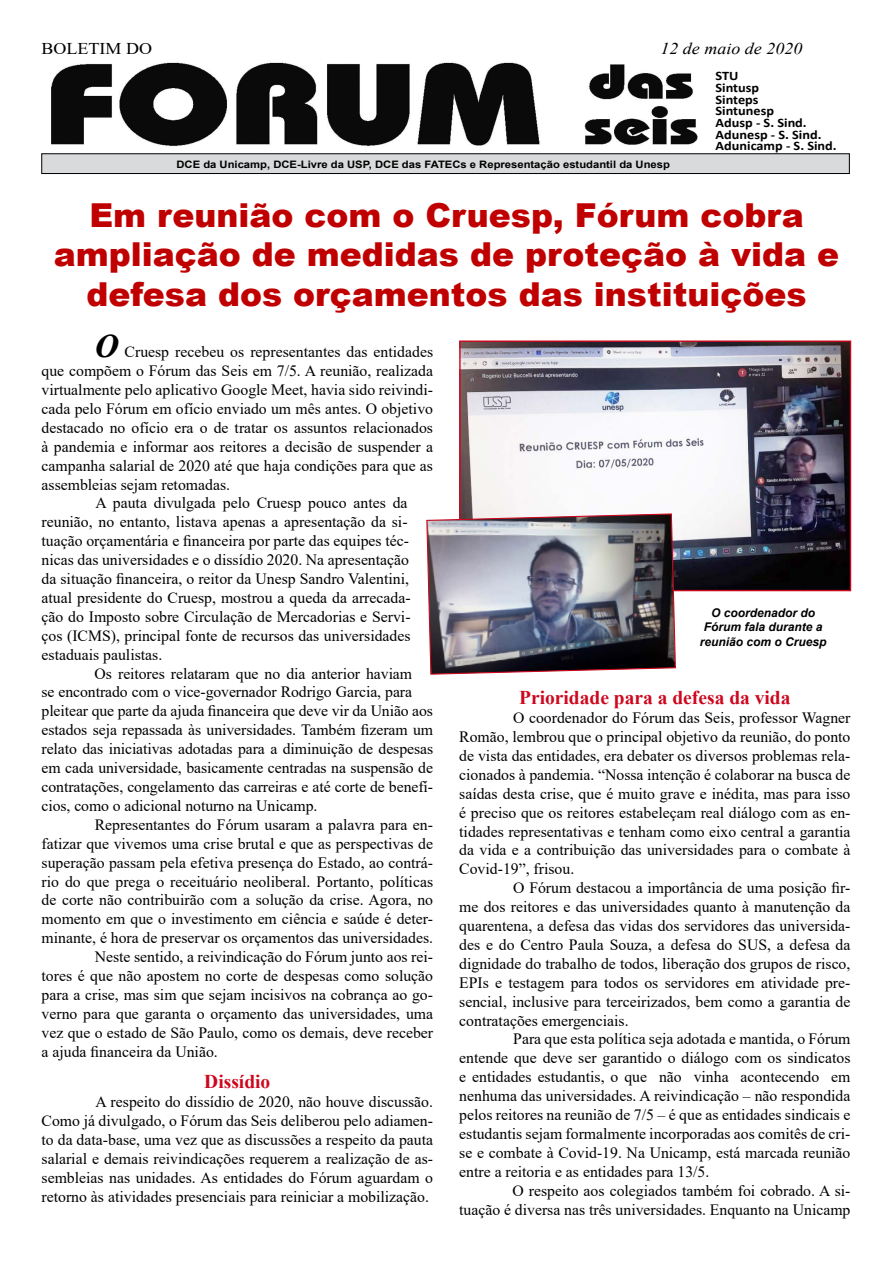
<style>
.page{position:relative;width:893px;height:1263px;background:#fff}
.page>*{position:absolute;margin:0;border:0;box-sizing:border-box;transform-origin:0 0}
.t1{font:900 33px/39.6px "Arial";color:#c00000;text-align:center}
.t2{font:700 19.5px "Times New Roman";color:#cd071e}
.t3{font:italic 16.5px "Times New Roman";color:#000;scale:1.1 1}
.t4{font:16.5px "Times New Roman";color:#000;scale:1.1 1}
.t5{font:15.75px/18.9px "Times New Roman";color:#000;text-align:justify}
.t6{font:700 13.05px/11.7px "Calibri";color:#000;scale:1.1 1}
.t7{font:italic 700 12px/14.4px "Arial";color:#000;text-align:center}
.t8{font:700 10.2px "Arial";color:#000;scale:1.1 1}
.s1{font-weight:700;font-style:italic;font-size:33px}
</style>
<div class="page">
<img style="left:42px;top:62px;width:664px;height:92px">
<div style="left:42px;top:154px;width:807px;height:20px;background:#d9dadb"></div>
<div style="left:42px;top:154px;width:807px;height:20px;border:1px solid #000"></div>
<img style="left:461px;top:342px;width:388px;height:247px">
<div style="left:459px;top:340px;width:392px;height:251px;border:1px solid #cd071e"></div>
<img style="left:426px;top:513px;width:250px;height:162px">
<p class="t4" style="left:42px;top:37px;width:102px">BOLETIM DO</p>
<p class="t3" style="left:660px;top:37px;width:131px">12 de maio de 2020</p>
<p class="t8" style="left:176px;top:157px;width:450px">DCE da Unicamp, DCE-Livre da USP, DCE das FATECs e Representação estudantil da Unesp</p>
<p class="t6" style="left:716px;top:70px;width:112px">STU<br>Sintusp<br>Sinteps<br>Sintunesp<br>Adusp - S. Sind.<br>Adunesp - S. Sind.<br>Adunicamp - S. Sind.</p>
<h1 class="t1" style="left:54px;top:194px;width:787px">Em reunião com o Cruesp, Fórum cobra ampliação de medidas de proteção à vida e defesa dos orçamentos das instituições</h1>
<p class="t5" style="left:95px;top:342px;width:340px"><span class="s1">O</span> Cruesp recebeu os representantes das entidades</p>
<p class="t5" style="left:42px;top:361px;width:393px">que compõem o Fórum das Seis em 7/5. A reunião, realizada</p>
<p class="t5" style="left:42px;top:380px;width:393px">virtualmente pelo aplicativo Google Meet, havia sido reivindi-</p>
<p class="t5" style="left:42px;top:399px;width:393px">cada pelo Fórum em ofício enviado um mês antes. O objetivo</p>
<p class="t5" style="left:42px;top:418px;width:393px">destacado no ofício era o de tratar os assuntos relacionados</p>
<p class="t5" style="left:42px;top:436px;width:393px">à pandemia e informar aos reitores a decisão de suspender a</p>
<p class="t5" style="left:42px;top:455px;width:393px">campanha salarial de 2020 até que haja condições para que as</p>
<p class="t5" style="left:42px;top:474px;width:190px">assembleias sejam retomadas.</p>
<p class="t5" style="left:96px;top:493px;width:314px">A pauta divulgada pelo Cruesp pouco antes da</p>
<p class="t5" style="left:42px;top:512px;width:367px">reunião, no entanto, listava apenas a apresentação da si-</p>
<p class="t5" style="left:42px;top:531px;width:369px">tuação orçamentária e financeira por parte das equipes téc-</p>
<p class="t5" style="left:42px;top:550px;width:369px">nicas das universidades e o dissídio 2020. Na apresentação</p>
<p class="t5" style="left:42px;top:569px;width:369px">da situação financeira, o reitor da Unesp Sandro Valentini,</p>
<p class="t5" style="left:42px;top:588px;width:371px">atual presidente do Cruesp, mostrou a queda da arrecada-</p>
<p class="t5" style="left:42px;top:607px;width:371px">ção do Imposto sobre Circulação de Mercadorias e Servi-</p>
<p class="t5" style="left:42px;top:625px;width:370px">ços (ICMS), principal fonte de recursos das universidades</p>
<p class="t5" style="left:42px;top:644px;width:122px">estaduais paulistas.</p>
<p class="t5" style="left:95px;top:663px;width:319px">Os reitores relataram que no dia anterior haviam</p>
<p class="t5" style="left:42px;top:682px;width:372px">se encontrado com o vice-governador Rodrigo Garcia, para</p>
<p class="t5" style="left:42px;top:701px;width:393px">pleitear que parte da ajuda financeira que deve vir da União aos</p>
<p class="t5" style="left:42px;top:720px;width:393px">estados seja repassada às universidades. Também fizeram um</p>
<p class="t5" style="left:42px;top:739px;width:393px">relato das iniciativas adotadas para a diminuição de despesas</p>
<p class="t5" style="left:42px;top:758px;width:393px">em cada universidade, basicamente centradas na suspensão de</p>
<p class="t5" style="left:42px;top:777px;width:393px">contratações, congelamento das carreiras e até corte de benefí-</p>
<p class="t5" style="left:42px;top:796px;width:277px">cios, como o adicional noturno na Unicamp.</p>
<p class="t5" style="left:95px;top:814px;width:340px">Representantes do Fórum usaram a palavra para en-</p>
<p class="t5" style="left:42px;top:833px;width:393px">fatizar que vivemos uma crise brutal e que as perspectivas de</p>
<p class="t5" style="left:42px;top:852px;width:393px">superação passam pela efetiva presença do Estado, ao contrá-</p>
<p class="t5" style="left:42px;top:871px;width:393px">rio do que prega o receituário neoliberal. Portanto, políticas</p>
<p class="t5" style="left:42px;top:890px;width:393px">de corte não contribuirão com a solução da crise. Agora, no</p>
<p class="t5" style="left:42px;top:909px;width:393px">momento em que o investimento em ciência e saúde é deter-</p>
<p class="t5" style="left:42px;top:928px;width:393px">minante, é hora de preservar os orçamentos das universidades.</p>
<p class="t5" style="left:95px;top:947px;width:340px">Neste sentido, a reivindicação do Fórum junto aos rei-</p>
<p class="t5" style="left:42px;top:966px;width:393px">tores é que não apostem no corte de despesas como solução</p>
<p class="t5" style="left:42px;top:985px;width:393px">para a crise, mas sim que sejam incisivos na cobrança ao go-</p>
<p class="t5" style="left:42px;top:1003px;width:393px">verno para que garanta o orçamento das universidades, uma</p>
<p class="t5" style="left:42px;top:1022px;width:393px">vez que o estado de São Paulo, como os demais, deve receber</p>
<p class="t5" style="left:42px;top:1041px;width:178px">a ajuda financeira da União.</p>
<p class="t2" style="left:204px;top:1067px;width:68px">Dissídio</p>
<p class="t5" style="left:42px;top:1092px;width:393px;text-indent:54px">A respeito do dissídio de 2020, não houve discussão.<br>Como já divulgado, o Fórum das Seis deliberou pelo adiamen&shy;to da data-base, uma vez que as discussões a respeito da pauta salarial e demais reivindicações requerem a realização de as&shy;sembleias nas unidades. As entidades do Fórum aguardam o retorno às atividades presenciais para reiniciar a mobilização.</p>
<p class="t7" style="left:700px;top:606px;width:128px">O coordenador do<br>Fórum fala durante a reunião com o Cruesp</p>
<p class="t2" style="left:519px;top:684px;width:273px">Prioridade para a defesa da vida</p>
<p class="t5" style="left:459px;top:708px;width:393px;text-indent:54px">O coordenador do Fórum das Seis, professor Wagner Romão, lembrou que o principal objetivo da reunião, do ponto de vista das entidades, era debater os diversos problemas rela&shy;cionados à pandemia. “Nossa intenção é colaborar na busca de saídas desta crise, que é muito grave e inédita, mas para isso é preciso que os reitores estabeleçam real diálogo com as en&shy;tidades representativas e tenham como eixo central a garantia da vida e a contribuição das universidades para o combate à Covid-19”, frisou.</p>
<p class="t5" style="left:459px;top:878px;width:393px;text-indent:54px">O Fórum destacou a importância de uma posição fir&shy;me dos reitores e das universidades quanto à manutenção da quarentena, a defesa das vidas dos servidores das universida&shy;des e do Centro Paula Souza, a defesa do SUS, a defesa da dignidade do trabalho de todos, liberação dos grupos de risco, EPIs e testagem para todos os servidores em atividade pre&shy;sencial, inclusive para terceirizados, bem como a garantia de contratações emergenciais.</p>
<p class="t5" style="left:459px;top:1029px;width:393px;text-indent:54px">Para que esta política seja adotada e mantida, o Fórum entende que deve ser garantido o diálogo com os sindicatos e entidades estudantis, o que não vinha acontecendo em nenhuma das universidades. A reivindicação – não respondida pelos reitores na reunião de 7/5 – é que as entidades sindicais e estudantis sejam formalmente incorporadas aos comitês de cri&shy;se e combate à Covid-19. Na Unicamp, está marcada reunião entre a reitoria e as entidades para 13/5.</p>
<p class="t5" style="left:459px;top:1180px;width:393px;text-align:right">O respeito aos colegiados também foi cobrado. A si-<br>tuação é diversa nas três universidades. Enquanto na Unicamp</p>
</div>
